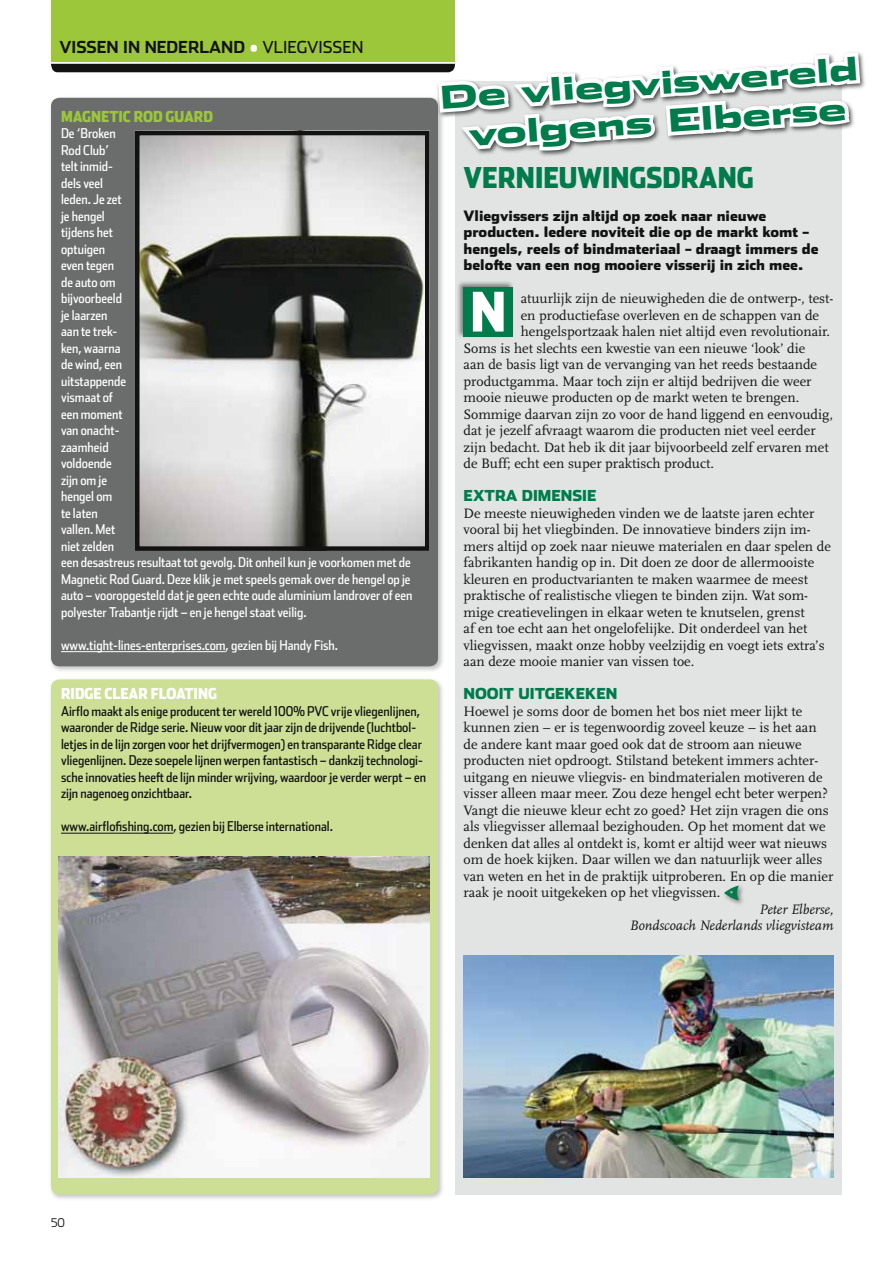
<style>
.page{position:relative;width:893px;height:1263px;background:#fff}
.page>*{position:absolute;margin:0;border:0;box-sizing:border-box;transform-origin:0 0}
.t1{font:900 54px "Stainless Cond";color:#fff}
.t2{font:900 31.05px/39px "Stainless Ext";color:#007b4b;text-align:center}
.t3{font:900 28.5px "Stainless Cond";color:#007b4b}
.t4{font:700 16.5px "Stainless";color:#121212}
.t5{font:900 15px "Stainless";color:#007b4b}
.t6{font:900 15px "Stainless Cond";color:#fff}
.t7{font:900 15px "Stainless Cond";color:#9cc73b}
.t8{font:14.25px/16.5px "Scala";color:#121212}
.t9{font:900 14.25px/16.5px "Stainless";color:#121212}
.t10{font:italic 14.25px/16.5px "AD Scala";color:#121212;text-align:right}
.t11{font:13.5px/16.5px "Stainless Cond";color:#fff}
.t12{font:13.5px/16.5px "Stainless Cond";color:#121212}
.t13{font:300 12px "Stainless";color:#121212}
.s1{font-weight:900;color:#fff}
.s2{font-weight:400}
</style>
<div class="page">
<div style="left:51px;top:0;width:404px;height:62px;background:#9cc73b"></div>
<div style="left:48px;top:95px;width:397px;height:578px;background:#121212;opacity:.25"></div>
<div style="left:51px;top:98px;width:387px;height:568px;background:#6b6d6c;border-radius:9px"></div>
<hr style="left:61px;top:651px;width:165px;height:1px;background:#fff">
<img style="left:140px;top:156px;width:284px;height:390px">
<div style="left:135px;top:131px;width:294px;height:420px;border:4px solid #121212"></div>
<div style="left:48px;top:677px;width:397px;height:524px;background:#121212;opacity:.25"></div>
<div style="left:51px;top:679px;width:387px;height:515px;background:#ccdf95;border-radius:9px"></div>
<hr style="left:61px;top:833px;width:112px;height:1px;background:#121212">
<img style="left:58px;top:857px;width:371px;height:321px">
<div style="left:455px;top:81px;width:387px;height:1113px;background:#e2e4e4"></div>
<svg style="left:51px;top:52px;width:813px;height:104px"></svg>
<div style="left:721px;top:883px;width:24px;height:23px;background:#121212;opacity:.5"></div>
<svg style="left:724px;top:885px;width:15px;height:15px"></svg>
<div style="left:457px;top:280px;width:59px;height:59px;background:#121212;opacity:.5"></div>
<div style="left:463px;top:287px;width:50px;height:49px;background:#007b4b"></div>
<img style="left:463px;top:956px;width:370px;height:222px">
<p class="t4" style="left:60px;top:37px;width:305px">VISSEN IN NEDERLAND <span class="s1">•</span> <span class="s2">VLIEGVISSEN</span></p>
<p class="t7" style="left:61px;top:107px;width:154px">MAGNETIC ROD GUARD</p>
<p class="t11" style="left:61px;top:125px;width:353px">De ‘Broken<br>Rod Club’<br>telt inmid-<br>dels veel<br>leden. Je zet<br>je hengel<br>tijdens het<br>optuigen<br>even tegen<br>de auto om<br>bijvoorbeeld<br>je laarzen<br>aan te trek-<br>ken, waarna<br>de wind, een<br>uitstappende<br>vismaat of<br>een moment<br>van onacht-<br>zaamheid<br>voldoende<br>zijn om je<br>hengel om<br>te laten<br>vallen. Met<br>niet zelden<br>een desastreus resultaat tot gevolg. Dit onheil kun je voorkomen met de<br>Magnetic Rod Guard. Deze klik je met speels gemak over de hengel op je auto – vooropgesteld dat je geen echte oude aluminium landrover of een polyester Trabantje rijdt – en je hengel staat veilig.</p>
<p class="t11" style="left:61px;top:636px;width:279px">www.tight-lines-enterprises.com, gezien bij Handy Fish.</p>
<p class="t6" style="left:61px;top:685px;width:158px">RIDGE CLEAR FLOATING</p>
<p class="t12" style="left:61px;top:702px;width:366px">Airflo maakt als enige producent ter wereld 100% PVC vrije vliegenlijnen, waaronder de Ridge serie. Nieuw voor dit jaar zijn de drijvende (luchtbol&shy;letjes in de lijn zorgen voor het drijfvermogen) en transparante Ridge clear vliegenlijnen. Deze soepele lijnen werpen fantastisch – dankzij technologi&shy;sche innovaties heeft de lijn minder wrijving, waardoor je verder werpt – en zijn nagenoeg onzichtbaar.</p>
<p class="t12" style="left:61px;top:818px;width:273px">www.airflofishing.com, gezien bij Elberse international.</p>
<h2 class="t2" style="left:438px;top:79px;width:421px;rotate:-4deg">De vliegviswereld volgens Elberse</h2>
<h3 class="t3" style="left:463px;top:160px;width:292px">VERNIEUWINGSDRANG</h3>
<p class="t9" style="left:463px;top:207px;width:357px">Vliegvissers zijn altijd op zoek naar nieuwe producten. Iedere noviteit die op de markt komt – hengels, reels of bindmateriaal – draagt immers de belofte van een nog mooiere visserij in zich mee.</p>
<p class="t8" style="left:521px;top:291px;width:314px">atuurlijk zijn de nieuwigheden die de ontwerp-, test-</p>
<p class="t8" style="left:521px;top:307px;width:300px">en productiefase overleven en de schappen van de</p>
<p class="t8" style="left:521px;top:324px;width:311px">hengelsportzaak halen niet altijd even revolutionair.</p>
<p class="t8" style="left:463px;top:340px;width:343px">Soms is het slechts een kwestie van een nieuwe ‘look’ die</p>
<p class="t8" style="left:463px;top:357px;width:355px">aan de basis ligt van de vervanging van het reeds bestaande</p>
<p class="t8" style="left:463px;top:373px;width:350px">productgamma. Maar toch zijn er altijd bedrijven die weer</p>
<p class="t8" style="left:463px;top:390px;width:337px">mooie nieuwe producten op de markt weten te brengen.</p>
<p class="t8" style="left:463px;top:406px;width:371px">Sommige daarvan zijn zo voor de hand liggend en eenvoudig,</p>
<p class="t8" style="left:463px;top:423px;width:354px">dat je jezelf afvraagt waarom die producten niet veel eerder</p>
<p class="t8" style="left:463px;top:439px;width:367px">zijn bedacht. Dat heb ik dit jaar bijvoorbeeld zelf ervaren met</p>
<p class="t8" style="left:463px;top:456px;width:252px">de Buff; echt een super praktisch product.</p>
<p class="t5" style="left:463px;top:486px;width:134px">EXTRA DIMENSIE</p>
<p class="t8" style="left:463px;top:505px;width:369px">De meeste nieuwigheden vinden we de laatste jaren echter vooral bij het vliegbinden. De innovatieve binders zijn im&shy;mers altijd op zoek naar nieuwe materialen en daar spelen de fabrikanten handig op in. Dit doen ze door de allermooiste kleuren en productvarianten te maken waarmee de meest praktische of realistische vliegen te binden zijn. Wat som&shy;mige creatievelingen in elkaar weten te knutselen, grenst<br>af en toe echt aan het ongelofelijke. Dit onderdeel van het vliegvissen, maakt onze hobby veelzijdig en voegt iets extra’s aan deze mooie manier van vissen toe.</p>
<p class="t5" style="left:463px;top:684px;width:155px">NOOIT UITGEKEKEN</p>
<p class="t8" style="left:463px;top:703px;width:371px">Hoewel je soms door de bomen het bos niet meer lijkt te kunnen zien – er is tegenwoordig zoveel keuze – is het aan de andere kant maar goed ook dat de stroom aan nieuwe producten niet opdroogt. Stilstand betekent immers achter&shy;uitgang en nieuwe vliegvis- en bindmaterialen motiveren de visser alleen maar meer. Zou deze hengel echt beter werpen?<br>Vangt die nieuwe kleur echt zo goed? Het zijn vragen die ons als vliegvisser allemaal bezighouden. Op het moment dat we denken dat alles al ontdekt is, komt er altijd weer wat nieuws om de hoek kijken. Daar willen we dan natuurlijk weer alles van weten en het in de praktijk uitproberen. En op die manier raak je nooit uitgekeken op het vliegvissen.</p>
<p class="t10" style="left:629px;top:901px;width:205px">Peter Elberse,<br>Bondscoach Nederlands vliegvisteam</p>
<h1 class="t1" style="left:470px;top:279px;width:38px">N</h1>
<p class="t13" style="left:51px;top:1216px;width:15px">50</p>
</div>
